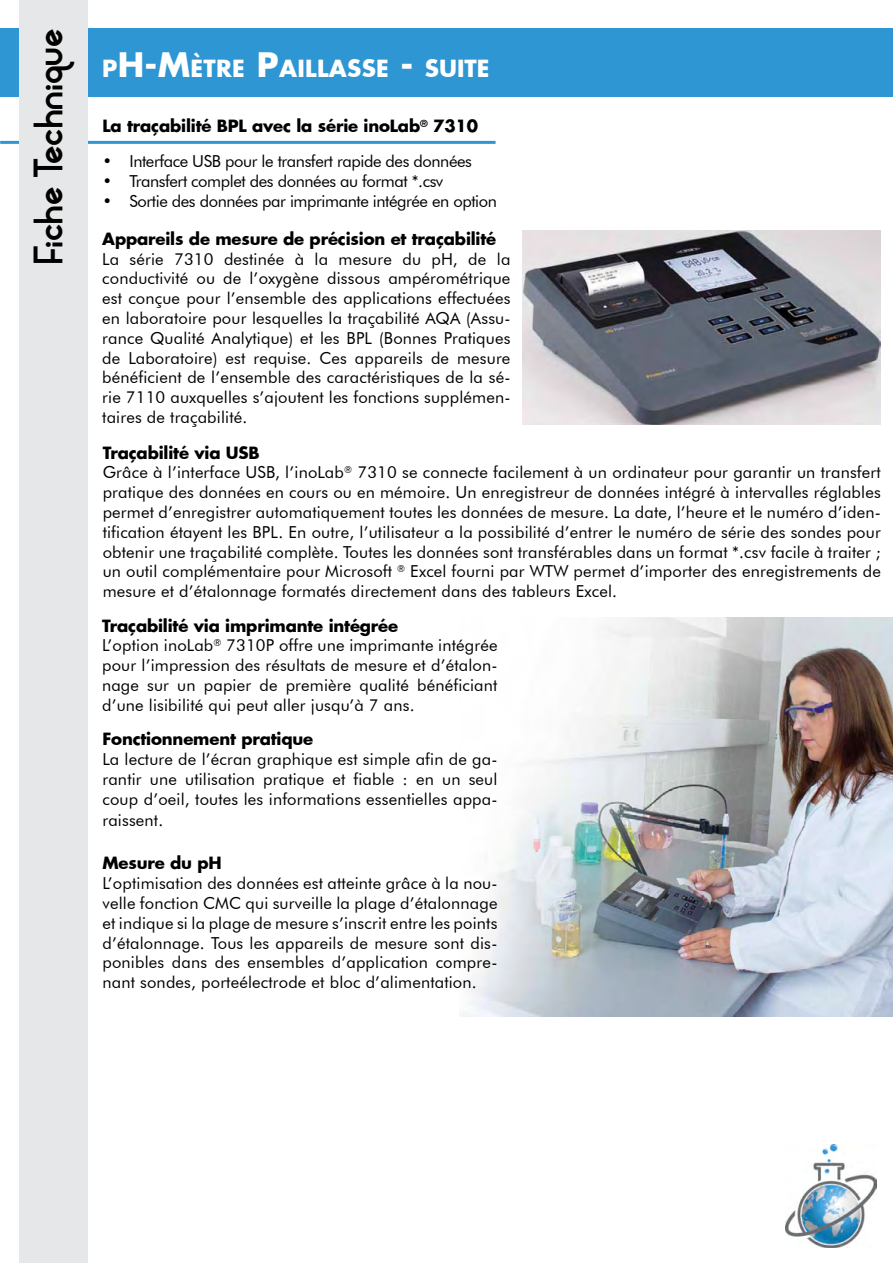
<style>
.page{position:relative;width:893px;height:1263px;background:#fff}
.page>*{position:absolute;margin:0;border:0;box-sizing:border-box;transform-origin:0 0}
.t1{font:36px "Alpaca Scarlett Demo";color:#000}
.t2{font:700 23.1px "Futura";letter-spacing:.015em;color:#fff}
.t3{font:16.5px/19.8px "Futura BT";letter-spacing:.01em;color:#000;text-align:justify}
.t4{font:700 16.5px "Futura";letter-spacing:-.01em;color:#000}
.t5{font:16.5px "Futura BT";letter-spacing:-.025em;color:#000}
.s1{font-size:33px}
</style>
<div class="page">
<hr style="left:0;top:141px;width:496px;height:3px;background:#2d96d3">
<img style="left:785px;top:1144px;width:92px;height:104px">
<div style="left:0;top:29px;width:893px;height:68px;background:#2d96d3"></div>
<div style="left:19px;top:0;width:68px;height:1263px;background:#e6e7e8"></div>
<img style="left:522px;top:231px;width:358px;height:194px">
<img style="left:462px;top:618px;width:431px;height:399px">
<h1 class="t1" style="left:25px;top:264px;width:237px;rotate:-90deg">Fiche Technique</h1>
<h2 class="t2" style="left:102px;top:52px;width:389px">P<span class="s1">H-M</span>ÈTRE <span class="s1">P</span>AILLASSE <span class="s1">-</span> SUITE</h2>
<p class="t4" style="left:102px;top:115px;width:377px">La traçabilité BPL avec la série inoLab<sup>®</sup> 7310</p>
<p class="t5" style="left:102px;top:151px;width:371px">• Interface USB pour le transfert rapide des données</p>
<p class="t5" style="left:102px;top:171px;width:342px">• Transfert complet des données au format *.csv</p>
<p class="t5" style="left:102px;top:191px;width:396px">• Sortie des données par imprimante intégrée en option</p>
<p class="t4" style="left:102px;top:227px;width:396px">Appareils de mesure de précision et traçabilité</p>
<p class="t3" style="left:102px;top:249px;width:410px">La série 7310 destinée à la mesure du pH, de la conductivité ou de l’oxygène dissous ampérométrique est conçue pour l’ensemble des applications effectuées en laboratoire pour lesquelles la traçabilité AQA (Assu&shy;rance Qualité Analytique) et les BPL (Bonnes Pratiques de Laboratoire) est requise. Ces appareils de mesure bénéficient de l’ensemble des caractéristiques de la sé&shy;rie 7110 auxquelles s’ajoutent les fonctions supplémen&shy;taires de traçabilité.</p>
<p class="t4" style="left:103px;top:441px;width:159px">Traçabilité via USB</p>
<p class="t3" style="left:103px;top:462px;width:780px">Grâce à l’interface USB, l’inoLab<sup>®</sup> 7310 se connecte facilement à un ordinateur pour garantir un transfert pratique des données en cours ou en mémoire. Un enregistreur de données intégré à intervalles réglables permet d’enregistrer automatiquement toutes les données de mesure. La date, l’heure et le numéro d’iden&shy;tification étayent les BPL. En outre, l’utilisateur a la possibilité d’entrer le numéro de série des sondes pour obtenir une traçabilité complète. Toutes les données sont transférables dans un format *.csv facile à traiter ; un outil complémentaire pour Microsoft <sup>®</sup> Excel fourni par WTW permet d’importer des enregistrements de mesure et d’étalonnage formatés directement dans des tableurs Excel.</p>
<p class="t4" style="left:102px;top:614px;width:298px">Traçabilité via imprimante intégrée</p>
<p class="t3" style="left:102px;top:635px;width:397px">L’option inoLab<sup>®</sup> 7310P offre une imprimante intégrée pour l’impression des résultats de mesure et d’étalon&shy;nage sur un papier de première qualité bénéficiant d’une lisibilité qui peut aller jusqu’à 7 ans.</p>
<p class="t4" style="left:102px;top:728px;width:212px">Fonctionnement pratique</p>
<p class="t3" style="left:102px;top:749px;width:397px">La lecture de l’écran graphique est simple afin de ga&shy;rantir une utilisation pratique et fiable : en un seul coup d’oeil, toutes les informations essentielles appa-</p>
<p class="t3" style="left:102px;top:810px;width:62px">raissent.</p>
<p class="t4" style="left:102px;top:852px;width:121px">Mesure du pH</p>
<p class="t3" style="left:102px;top:873px;width:397px">L’optimisation des données est atteinte grâce à la nou&shy;velle fonction CMC qui surveille la plage d’étalonnage et indique si la plage de mesure s’inscrit entre les points d’étalonnage. Tous les appareils de mesure sont dis&shy;ponibles dans des ensembles d’application compre&shy;nant sondes, porteélectrode et bloc d’alimentation.</p>
</div>
